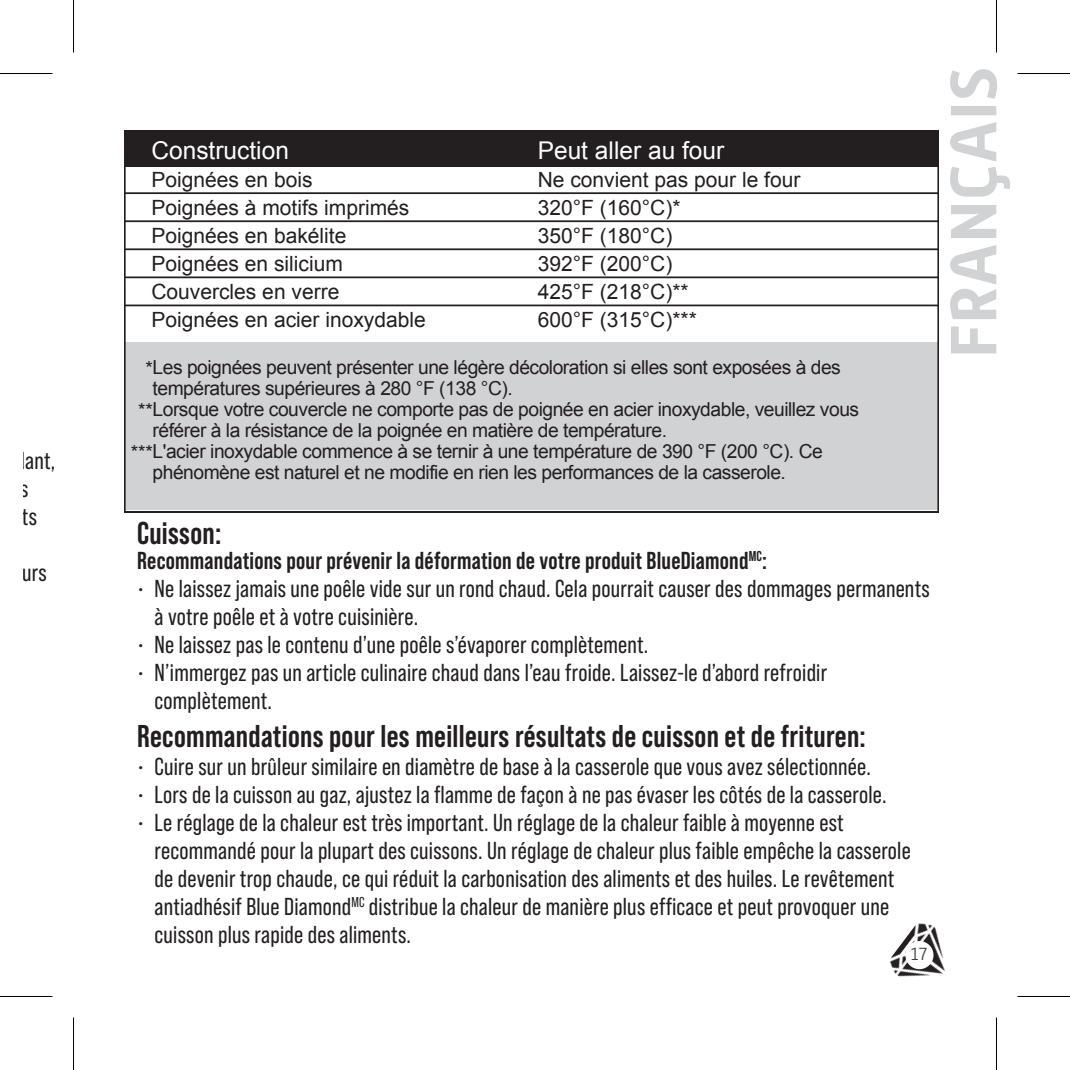
<style>
.page{position:relative;width:1070px;height:1070px;background:#fff}
.page>*{position:absolute;margin:0;border:0;box-sizing:border-box;transform-origin:0 0}
.t1{font:700 65.1px "Alwyn New";color:#d1d2d4}
.t2{font:700 31.5px "Bebas Neue Pro";letter-spacing:.01em;color:#231f20}
.t3{font:24.5px/28px "Bebas Neue Pro";letter-spacing:.01em;color:#231f20}
.t4{font:700 24.5px "Bebas Neue Pro";letter-spacing:.01em;color:#231f20}
.t5{font:24.5px "Arial";color:#fff}
.t6{font:21px/28px "Arial";color:#231f20}
.t7{font:19.25px "Arial";letter-spacing:-.025em;color:#231f20}
.t8{font:300 17.5px "Alwyn New";color:#3e3e3f}
</style>
<div class="page">
<img style="left:890px;top:923px;width:56px;height:54px">
<div style="left:905px;top:941px;width:28px;height:28px;background:#fff;border-radius:50%"></div>
<div style="left:125px;top:130px;width:813px;height:36px;background:#231f20"></div>
<div style="left:125px;top:342px;width:813px;height:168px;background:#d1d2d4"></div>
<div style="left:125px;top:130px;width:813px;height:383px;border:2px solid #231f20"></div>
<hr style="left:125px;top:192px;width:813px;height:2px;background:#231f20">
<hr style="left:125px;top:220px;width:813px;height:2px;background:#231f20">
<hr style="left:125px;top:248px;width:813px;height:2px;background:#231f20">
<hr style="left:125px;top:276px;width:813px;height:2px;background:#231f20">
<hr style="left:125px;top:304px;width:813px;height:2px;background:#231f20">
<hr style="left:0;top:73px;width:52px;height:1px;background:#000">
<hr style="left:1017px;top:73px;width:53px;height:1px;background:#000">
<hr style="left:0;top:996px;width:52px;height:1px;background:#000">
<hr style="left:1017px;top:996px;width:53px;height:1px;background:#000">
<hr style="left:73px;top:0;width:1px;height:52px;background:#000">
<hr style="left:73px;top:1017px;width:1px;height:53px;background:#000">
<hr style="left:996px;top:0;width:1px;height:52px;background:#000">
<hr style="left:996px;top:1017px;width:1px;height:53px;background:#000">
<p class="t3" style="left:-3px;top:446px;width:60px">endant,</p>
<p class="t3" style="left:3px;top:502px;width:35px">ants</p>
<p class="t3" style="left:-1px;top:558px;width:50px">ujours</p>
<p class="t5" style="left:538px;top:135px;width:188px">Peut aller au four</p>
<p class="t6" style="left:538px;top:166px;width:264px">Ne convient pas pour le four<br>320°F (160°C)*<br>350°F (180°C)<br>392°F (200°C)<br>425°F (218°C)**<br>600°F (315°C)***</p>
<p class="t7" style="left:146px;top:354px;width:697px">*Les poignées peuvent présenter une légère décoloration si elles sont exposées à des</p>
<p class="t7" style="left:153px;top:375px;width:362px">températures supérieures à 280 °F (138 °C).</p>
<p class="t7" style="left:138px;top:396px;width:722px">**Lorsque votre couvercle ne comporte pas de poignée en acier inoxydable, veuillez vous</p>
<p class="t7" style="left:153px;top:417px;width:516px">référer à la résistance de la poignée en matière de température.</p>
<p class="t7" style="left:131px;top:438px;width:693px">***L'acier inoxydable commence à se ternir à une température de 390 °F (200 °C). Ce</p>
<p class="t7" style="left:153px;top:459px;width:635px">phénomène est naturel et ne modifie en rien les performances de la casserole.</p>
<p class="t5" style="left:151px;top:135px;width:139px">Construction</p>
<p class="t6" style="left:151px;top:166px;width:276px">Poignées en bois<br>Poignées à motifs imprimés<br>Poignées en bakélite<br>Poignées en silicium<br>Couvercles en verre<br>Poignées en acier inoxydable</p>
<p class="t2" style="left:137px;top:515px;width:86px">Cuisson:</p>
<p class="t4" style="left:137px;top:546px;width:631px">Recommandations pour prévenir la déformation de votre produit BlueDiamond<sup>MC</sup>:</p>
<p class="t3" style="left:154px;top:574px;width:776px;text-indent:-17px">• Ne laissez jamais une poêle vide sur un rond chaud. Cela pourrait causer des dommages permanents à votre poêle et à votre cuisinière.</p>
<p class="t3" style="left:137px;top:630px;width:513px">• Ne laissez pas le contenu d’une poêle s’évaporer complètement.</p>
<p class="t3" style="left:154px;top:658px;width:674px;text-indent:-17px">• N’immergez pas un article culinaire chaud dans l’eau froide. Laissez-le d’abord refroidir complètement.</p>
<p class="t2" style="left:137px;top:718px;width:730px">Recommandations pour les meilleurs résultats de cuisson et de frituren:</p>
<p class="t3" style="left:137px;top:752px;width:735px">• Cuire sur un brûleur similaire en diamètre de base à la casserole que vous avez sélectionnée.</p>
<p class="t3" style="left:137px;top:780px;width:751px">• Lors de la cuisson au gaz, ajustez la flamme de façon à ne pas évaser les côtés de la casserole.</p>
<p class="t3" style="left:154px;top:808px;width:758px;text-indent:-17px">• Le réglage de la chaleur est très important. Un réglage de la chaleur faible à moyenne est recommandé pour la plupart des cuissons. Un réglage de chaleur plus faible empêche la casserole de devenir trop chaude, ce qui réduit la carbonisation des aliments et des huiles. Le revêtement antiadhésif Blue Diamond<sup>MC</sup> distribue la chaleur de manière plus efficace et peut provoquer une cuisson plus rapide des aliments.</p>
<p class="t8" style="left:911px;top:944px;width:18px">17</p>
<h1 class="t1" style="left:936px;top:358px;width:293px;rotate:-90deg">FRANÇAIS</h1>
</div>
